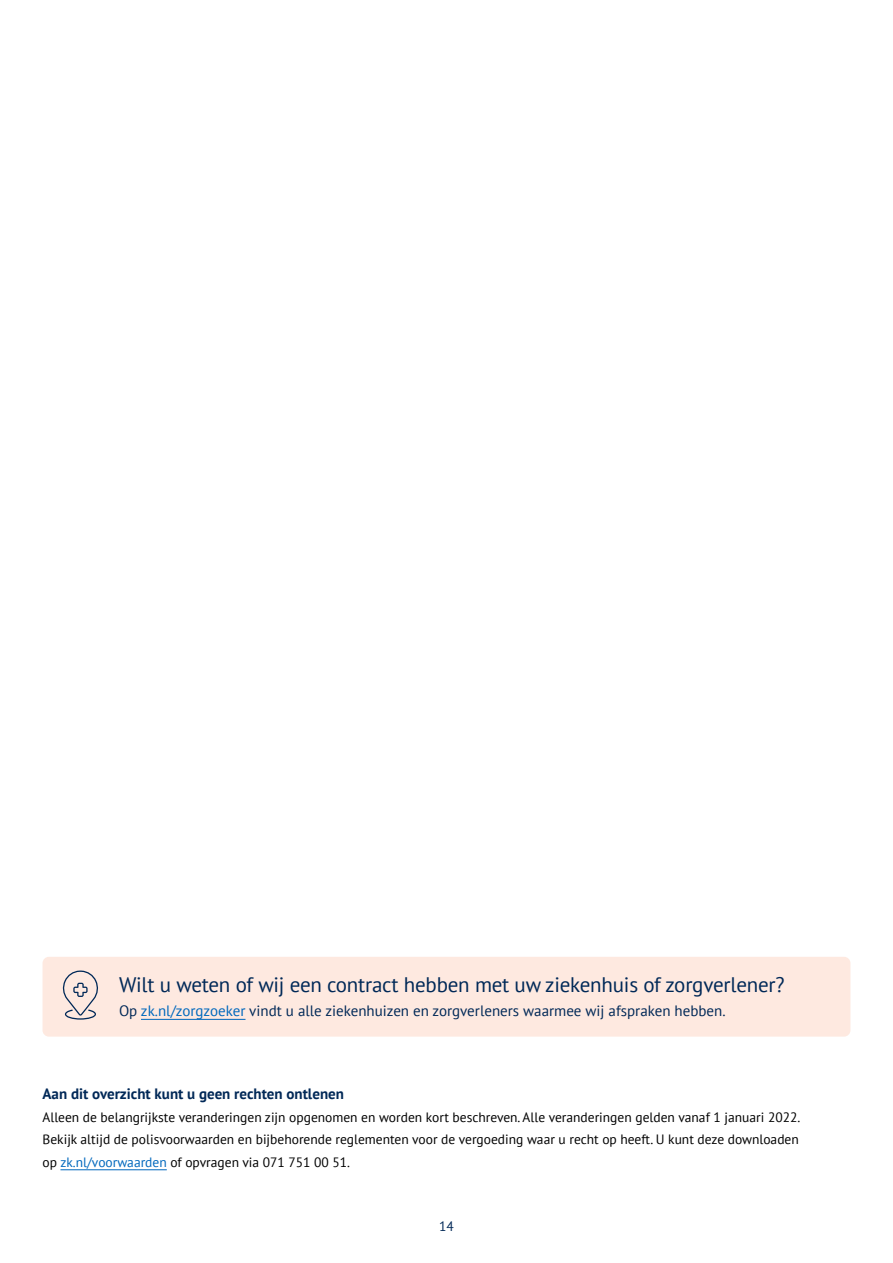
<style>
.page{position:relative;width:893px;height:1263px;background:#fff}
.page>*{position:absolute;margin:0;border:0;box-sizing:border-box;transform-origin:0 0}
.t1{font:21px "PT Sans";letter-spacing:-.01em;color:#002857}
.t2{font:15px "PT Sans";color:#002857}
.t3{font:700 15px "PT Sans";color:#002857}
.t4{font:13.5px/22.5px "PT Sans";color:#000;text-align:justify}
.t5{font:13.5px "PT Sans";color:#002857}
.s1{color:#0068bd}
</style>
<div class="page">
<hr style="left:60px;top:1169px;width:107px;height:1px;background:#0068bd">
<div style="left:43px;top:957px;width:807px;height:79px;background:#fee9e0;border-radius:6px"></div>
<hr style="left:141px;top:1019px;width:104px;height:1px;background:#0068bd">
<svg style="left:62px;top:970px;width:36px;height:50px"></svg>
<h1 class="t1" style="left:119px;top:971px;width:667px">Wilt u weten of wij een contract hebben met uw ziekenhuis of zorgverlener?</h1>
<p class="t2" style="left:119px;top:1001px;width:608px">Op <span class="s1">zk.nl/zorgzoeker</span> vindt u alle ziekenhuizen en zorgverleners waarmee wij afspraken hebben.</p>
<p class="t3" style="left:43px;top:1084px;width:303px">Aan dit overzicht kunt u geen rechten ontlenen</p>
<p class="t4" style="left:43px;top:1105px;width:759px">Alleen de belangrijkste veranderingen zijn opgenomen en worden kort beschreven. Alle veranderingen gelden vanaf 1 januari 2022.<br>Bekijk altijd de polisvoorwaarden en bijbehorende reglementen voor de vergoeding waar u recht op heeft. U kunt deze downloaden op <span class="s1">zk.nl/voorwaarden</span> of opvragen via 071 751 00 51.</p>
<p class="t5" style="left:439px;top:1217px;width:16px">14</p>
</div>
